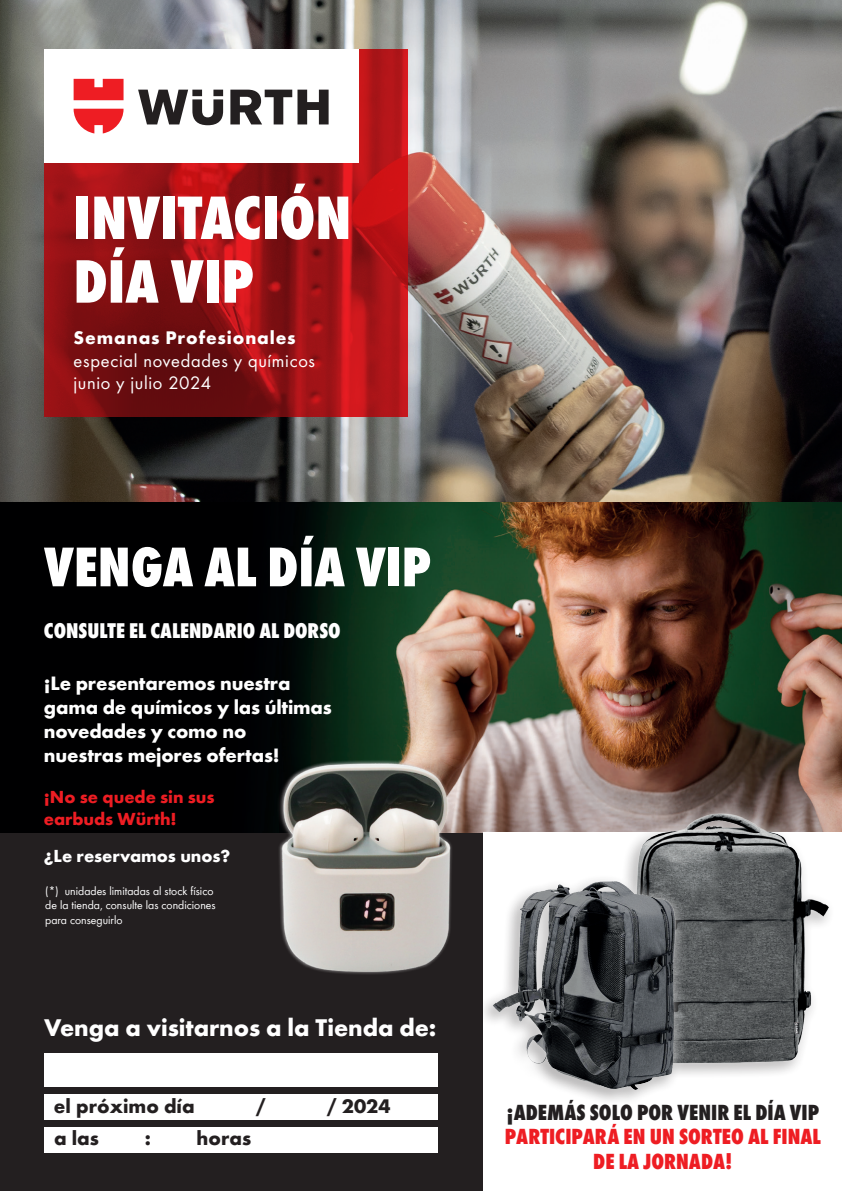
<style>
.page{position:relative;width:842px;height:1191px;background:#fff}
.page>*{position:absolute;margin:0;border:0;box-sizing:border-box;transform-origin:0 0}
.t1{font:800 condensed 63.6px/63.6px "Wuerth Global";color:#fff}
.t2{font:58px "Wuerth Extra Bold Cond Caps";color:#fff}
.t3{font:700 24.8px "Wuerth";letter-spacing:-.005em;color:#fff}
.t4{font:22.6px/24.8px "Wuerth Extra Bold Cond Caps";color:#ee1d23;text-align:center}
.t5{font:22.6px "Wuerth Extra Bold Cond Caps";color:#231f20}
.t6{font:22px "Wuerth Extra Bold Cond Caps";color:#fff}
.t7{font:700 20.4px "Wuerth";color:#231f20}
.t8{font:700 20px/24px "Wuerth";letter-spacing:-.01em;color:#fff}
.t9{font:18.8px/22.6px "Wuerth Global";letter-spacing:.035em;color:#fff}
.t10{font:700 18.8px "Wuerth Global";letter-spacing:.045em;color:#fff}
.t11{font:700 18px/21.6px "Wuerth";letter-spacing:-.005em;color:#ee1d23}
.t12{font:700 18px "Wuerth";letter-spacing:-.005em;color:#fff}
.t13{font:12px/14.4px "Wuerth";color:#fff}
</style>
<div class="page">
<img style="left:0;top:0;width:842px;height:502px">
<div style="left:0;top:832px;width:842px;height:359px;background:#231f20"></div>
<svg style="left:44px;top:49px;width:364px;height:368px;background:#981215"></svg>
<div style="left:44px;top:49px;width:314px;height:114px;background:#fff"></div>
<svg style="left:138px;top:90px;width:191px;height:35px"></svg>
<svg style="left:74px;top:79px;width:50px;height:54px"></svg>
<img style="left:0;top:502px;width:842px;height:330px">
<div style="left:483px;top:832px;width:359px;height:359px;background:#fff"></div>
<div style="left:44px;top:1127px;width:393px;height:25px;background:#fff"></div>
<div style="left:44px;top:1094px;width:393px;height:26px;background:#fff"></div>
<div style="left:44px;top:1052px;width:393px;height:34px;background:#fff"></div>
<img style="left:225px;top:739px;width:281px;height:235px">
<div style="left:608px;top:799px;width:234px;height:279px;background:#fff;opacity:.75"></div>
<img style="left:621px;top:797px;width:212px;height:279px">
<img style="left:470px;top:869px;width:234px;height:232px">
<h1 class="t1" style="left:74px;top:185px;width:279px">INVITACIÓN<br>DÍA VIP</h1>
<p class="t10" style="left:74px;top:327px;width:224px">Semanas Profesionales</p>
<p class="t9" style="left:74px;top:349px;width:243px">especial novedades y químicos junio y julio 2024</p>
<h2 class="t2" style="left:44px;top:526px;width:389px">VENGA AL DÍA VIP</h2>
<p class="t6" style="left:44px;top:615px;width:298px">CONSULTE EL CALENDARIO AL DORSO</p>
<p class="t8" style="left:44px;top:670px;width:289px">¡Le presentaremos nuestra gama de químicos y las últimas novedades y como no<br>nuestras mejores ofertas!</p>
<p class="t11" style="left:44px;top:785px;width:172px">¡No se quede sin sus earbuds Würth!</p>
<p class="t12" style="left:44px;top:843px;width:188px">¿Le reservamos unos?</p>
<p class="t13" style="left:45px;top:883px;width:172px">(*) unidades limitadas al stock físico de la tienda, consulte las condiciones para conseguirlo</p>
<p class="t3" style="left:44px;top:1009px;width:394px">Venga a visitarnos a la Tienda de:</p>
<p class="t7" style="left:54px;top:1090px;width:142px">el próximo día</p>
<p class="t7" style="left:256px;top:1090px;width:12px">/</p>
<p class="t7" style="left:327px;top:1090px;width:65px">/ 2024</p>
<p class="t7" style="left:54px;top:1123px;width:46px">a las</p>
<p class="t7" style="left:145px;top:1123px;width:8px">:</p>
<p class="t7" style="left:197px;top:1123px;width:56px">horas</p>
<p class="t5" style="left:506px;top:1096px;width:314px">¡ADEMÁS SOLO POR VENIR EL DÍA VIP</p>
<p class="t4" style="left:505px;top:1123px;width:317px">PARTICIPARÁ EN UN SORTEO AL FINAL<br>DE LA JORNADA!</p>
</div>
